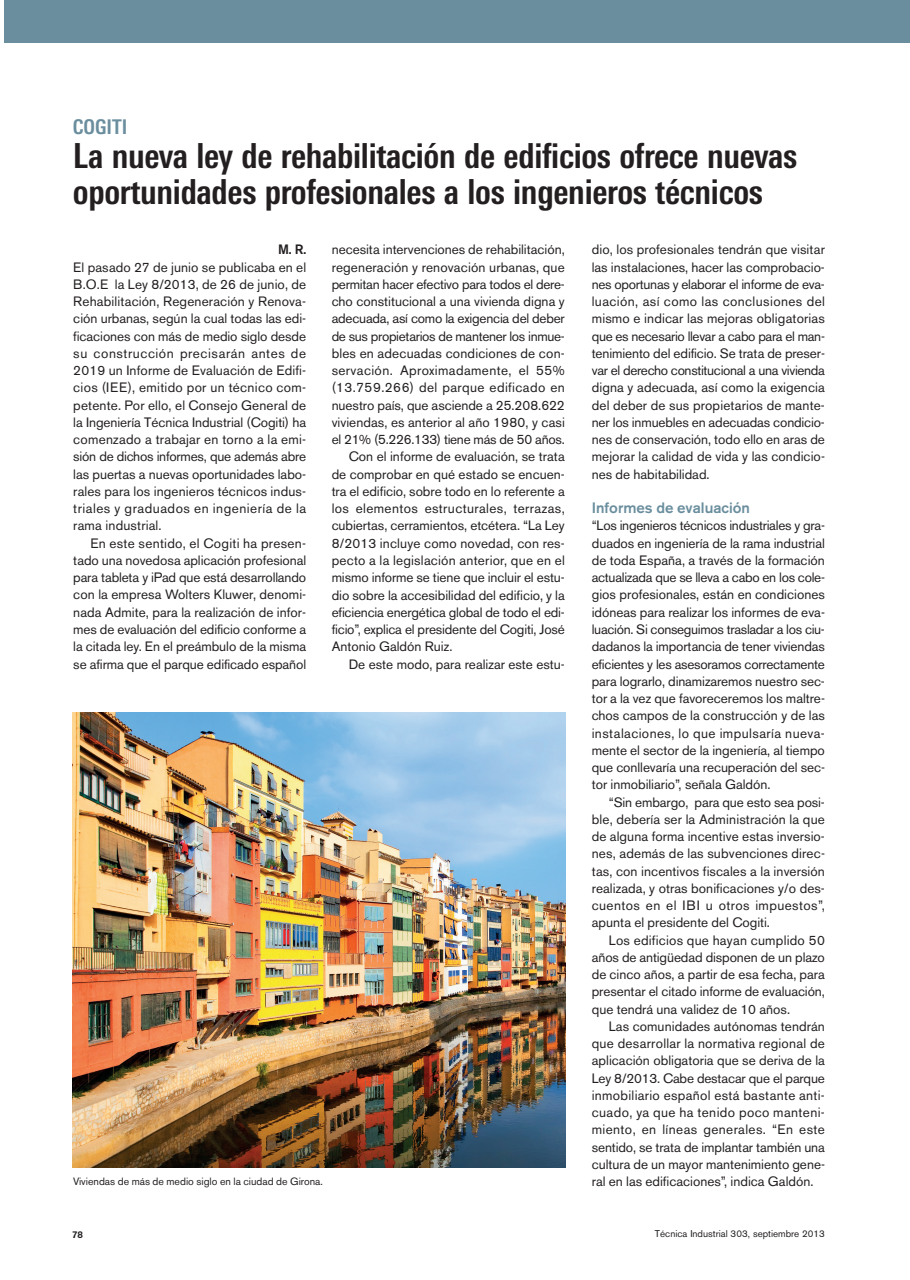
<style>
.page{position:relative;width:910px;height:1280px;background:#fff}
.page>*{position:absolute;margin:0;border:0;box-sizing:border-box;transform-origin:0 0}
.t1{font:700 condensed 34.5px/36px "LT Univers";letter-spacing:-.01em;color:#231f20}
.t2{font:700 condensed 20.25px "LT Univers";color:#6a8e9e}
.t3{font:500 15px "Akzidenz Grotesk BE";color:#6a8e9e}
.t4{font:13.5px/17.2px "Akzidenz Grotesk BE";color:#231f20;text-align:justify}
.t5{font:13.5px "Akzidenz Grotesk BE";letter-spacing:.03em;color:#231f20}
.t6{font:13.5px "Akzidenz Grotesk BE";letter-spacing:-.02em;color:#231f20}
.t7{font:13.5px "Akzidenz Grotesk BE";letter-spacing:-.025em;color:#231f20}
.t8{font:500 13.5px "Akzidenz Grotesk BE";color:#231f20}
.t9{font:10.5px "Akzidenz Grotesk BE";color:#231f20}
.t10{font:9.75px "Akzidenz Grotesk BE";color:#231f20}
.t11{font:500 9.75px "Akzidenz Grotesk BE";color:#231f20}
</style>
<div class="page">
<div style="left:4px;top:0;width:906px;height:43px;background:#6a8e9e"></div>
<img style="left:72px;top:712px;width:494px;height:456px">
<h2 class="t2" style="left:73px;top:119px;width:56px">COGITI</h2>
<h1 class="t1" style="left:73px;top:140px;width:726px">La nueva ley de rehabilitación de edificios ofrece nuevas oportunidades profesionales a los ingenieros técnicos</h1>
<p class="t8" style="left:278px;top:245px;width:29px">M. R.</p>
<p class="t4" style="left:73px;top:260px;width:234px">El pasado 27 de junio se publicaba en el B.O.E la Ley 8/2013, de 26 de junio, de Rehabilitación, Regeneración y Renova&shy;ción urbanas, según la cual todas las edi&shy;ficaciones con más de medio siglo desde su construcción precisarán antes de 2019 un Informe de Evaluación de Edifi&shy;cios (IEE), emitido por un técnico com&shy;petente. Por ello, el Consejo General de la Ingeniería Técnica Industrial (Cogiti) ha comenzado a trabajar en torno a la emi&shy;sión de dichos informes, que además abre las puertas a nuevas oportunidades labo&shy;rales para los ingenieros técnicos indus&shy;triales y graduados en ingeniería de la rama industrial.</p>
<p class="t4" style="left:73px;top:536px;width:234px;text-indent:17px">En este sentido, el Cogiti ha presen&shy;tado una novedosa aplicación profesional para tableta y iPad que está desarrollando con la empresa Wolters Kluwer, denomi&shy;nada Admite, para la realización de infor&shy;mes de evaluación del edificio conforme a la citada ley. En el preámbulo de la misma se afirma que el parque edificado español</p>
<p class="t4" style="left:332px;top:243px;width:235px">necesita intervenciones de rehabilitación,</p>
<p class="t4" style="left:332px;top:260px;width:235px">regeneración y renovación urbanas, que</p>
<p class="t6" style="left:332px;top:279px;width:235px">permitan hacer efectivo para todos el dere-</p>
<p class="t4" style="left:332px;top:294px;width:235px">cho constitucional a una vivienda digna y</p>
<p class="t4" style="left:332px;top:312px;width:235px">adecuada, así como la exigencia del deber</p>
<p class="t7" style="left:332px;top:331px;width:235px">de sus propietarios de mantener los inmue-</p>
<p class="t4" style="left:332px;top:346px;width:235px">bles en adecuadas condiciones de con-</p>
<p class="t5" style="left:332px;top:366px;width:235px">servación. Aproximadamente, el 55%</p>
<p class="t5" style="left:332px;top:383px;width:235px">(13.759.266) del parque edificado en</p>
<p class="t4" style="left:332px;top:398px;width:235px">nuestro país, que asciende a 25.208.622</p>
<p class="t4" style="left:332px;top:415px;width:235px">viviendas, es anterior al año 1980, y casi</p>
<p class="t6" style="left:332px;top:435px;width:235px">el 21% (5.226.133) tiene más de 50 años.</p>
<p class="t4" style="left:349px;top:450px;width:218px">Con el informe de evaluación, se trata</p>
<p class="t4" style="left:332px;top:467px;width:235px">de comprobar en qué estado se encuen-</p>
<p class="t4" style="left:332px;top:484px;width:235px">tra el edificio, sobre todo en lo referente a</p>
<p class="t5" style="left:332px;top:504px;width:235px">los elementos estructurales, terrazas,</p>
<p class="t4" style="left:332px;top:519px;width:235px">cubiertas, cerramientos, etcétera. “La Ley</p>
<p class="t4" style="left:332px;top:536px;width:235px">8/2013 incluye como novedad, con res-</p>
<p class="t4" style="left:332px;top:553px;width:235px">pecto a la legislación anterior, que en el</p>
<p class="t4" style="left:332px;top:570px;width:235px">mismo informe se tiene que incluir el estu-</p>
<p class="t4" style="left:332px;top:588px;width:235px">dio sobre la accesibilidad del edificio, y la</p>
<p class="t4" style="left:332px;top:605px;width:235px">eficiencia energética global de todo el edi-</p>
<p class="t4" style="left:332px;top:622px;width:235px">ficio”, explica el presidente del Cogiti, José</p>
<p class="t4" style="left:332px;top:639px;width:122px">Antonio Galdón Ruiz.</p>
<p class="t4" style="left:349px;top:657px;width:218px">De este modo, para realizar este estu-</p>
<p class="t9" style="left:73px;top:1178px;width:251px">Viviendas de más de medio siglo en la ciudad de Girona.</p>
<p class="t4" style="left:592px;top:243px;width:235px">dio, los profesionales tendrán que visitar las instalaciones, hacer las comprobacio&shy;nes oportunas y elaborar el informe de eva&shy;luación, así como las conclusiones del mismo e indicar las mejoras obligatorias que es necesario llevar a cabo para el man&shy;tenimiento del edificio. Se trata de preser&shy;var el derecho constitucional a una vivienda digna y adecuada, así como la exigencia del deber de sus propietarios de mante&shy;ner los inmuebles en adecuadas condicio&shy;nes de conservación, todo ello en aras de mejorar la calidad de vida y las condicio&shy;nes de habitabilidad.</p>
<p class="t3" style="left:592px;top:503px;width:160px">Informes de evaluación</p>
<p class="t4" style="left:592px;top:519px;width:235px">“Los ingenieros técnicos industriales y gra&shy;duados en ingeniería de la rama industrial de toda España, a través de la formación actualizada que se lleva a cabo en los cole&shy;gios profesionales, están en condiciones idóneas para realizar los informes de eva&shy;luación. Si conseguimos trasladar a los ciu&shy;dadanos la importancia de tener viviendas eficientes y les asesoramos correctamente para lograrlo, dinamizaremos nuestro sec&shy;tor a la vez que favoreceremos los maltre&shy;chos campos de la construcción y de las instalaciones, lo que impulsaría nueva&shy;mente el sector de la ingeniería, al tiempo que conllevaría una recuperación del sec&shy;tor inmobiliario”, señala Galdón.</p>
<p class="t4" style="left:592px;top:795px;width:235px;text-indent:17px">“Sin embargo, para que esto sea posi&shy;ble, debería ser la Administración la que de alguna forma incentive estas inversio&shy;nes, además de las subvenciones direc&shy;tas, con incentivos fiscales a la inversión realizada, y otras bonificaciones y/o des&shy;cuentos en el IBI u otros impuestos”, apunta el presidente del Cogiti.</p>
<p class="t4" style="left:592px;top:933px;width:235px;text-indent:17px">Los edificios que hayan cumplido 50 años de antigüedad disponen de un plazo de cinco años, a partir de esa fecha, para presentar el citado informe de evaluación, que tendrá una validez de 10 años.</p>
<p class="t4" style="left:592px;top:1019px;width:235px;text-indent:17px">Las comunidades autónomas tendrán que desarrollar la normativa regional de aplicación obligatoria que se deriva de la Ley 8/2013. Cabe destacar que el parque inmobiliario español está bastante anti&shy;cuado, ya que ha tenido poco manteni&shy;miento, en líneas generales. “En este sentido, se trata de implantar también una cultura de un mayor mantenimiento gene&shy;ral en las edificaciones”, indica Galdón.</p>
<p class="t11" style="left:72px;top:1231px;width:12px">78</p>
<p class="t10" style="left:655px;top:1230px;width:172px">Técnica Industrial 303, septiembre 2013</p>
</div>
